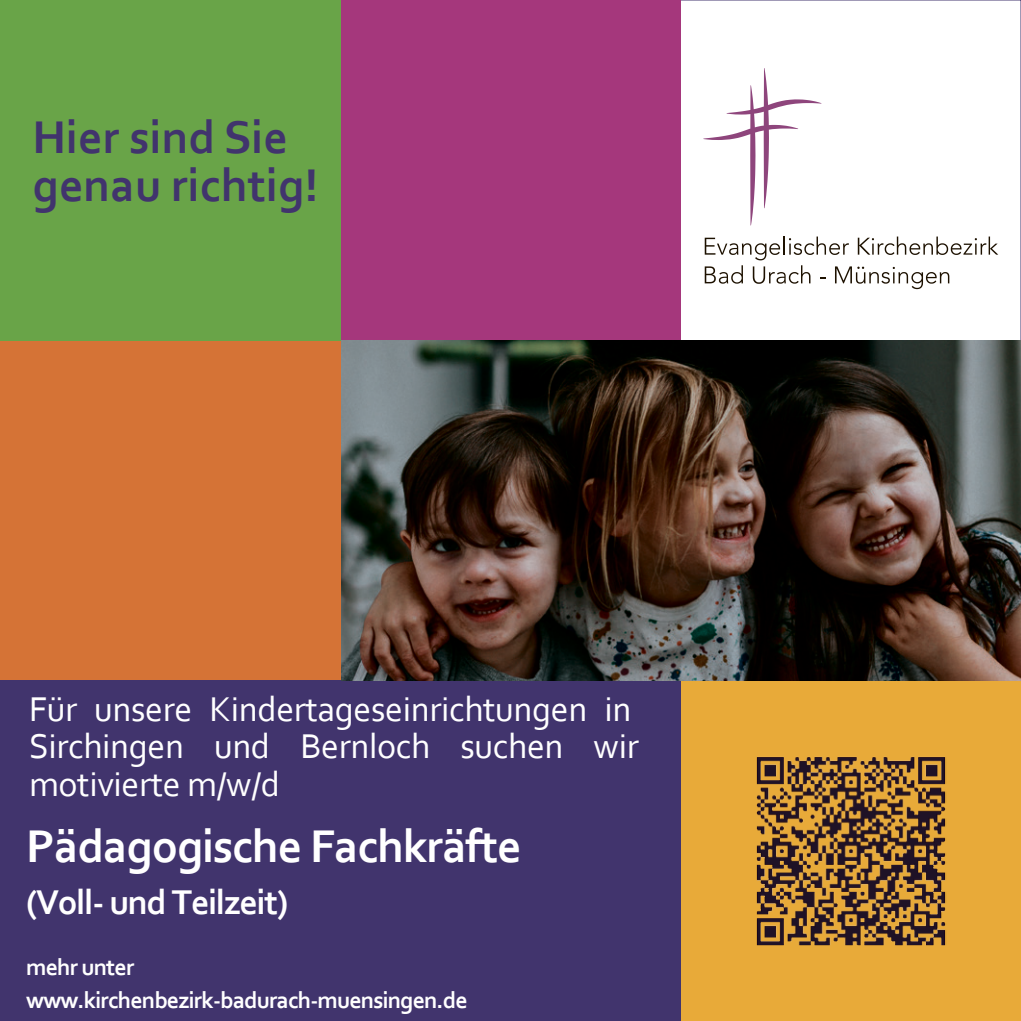
<style>
.page{position:relative;width:1021px;height:1021px;background:#fff}
.page>*{position:absolute;margin:0;border:0;box-sizing:border-box;transform-origin:0 0}
.t1{font:700 48px/48px "Corbel";color:#41346d}
.t2{font:700 48px "Corbel";letter-spacing:-.025em;color:#fff}
.t3{font:36px/37.6px "Corbel";letter-spacing:-.01em;color:#fff}
.t4{font:700 36px "Corbel";letter-spacing:-.035em;color:#fff}
.t5{font:700 24px/33.6px "Corbel";letter-spacing:-.035em;color:#fff}
</style>
<div class="page">
<div style="left:680px;top:680px;width:340px;height:340px;background:#e8aa39"></div>
<div style="left:340px;top:0;width:340px;height:340px;background:#a5377c"></div>
<div style="left:1px;top:340px;width:340px;height:340px;background:#d57336"></div>
<img style="left:341px;top:340px;width:679px;height:340px">
<div style="left:0;top:0;width:340px;height:340px;background:#69a448"></div>
<div style="left:0;top:680px;width:340px;height:340px;background:#41346d"></div>
<div style="left:340px;top:680px;width:340px;height:340px;background:#41346d"></div>
<img style="left:756px;top:757px;width:190px;height:189px">
<svg style="left:703px;top:68px;width:295px;height:222px"></svg>
<p class="t1" style="left:33px;top:112px;width:287px">Hier sind Sie genau richtig!</p>
<p class="t3" style="left:29px;top:689px;width:611px">Für unsere Kindertageseinrichtungen in<br>Sirchingen und Bernloch suchen wir motivierte m/w/d</p>
<p class="t2" style="left:26px;top:816px;width:497px">Pädagogische Fachkräfte</p>
<p class="t4" style="left:26px;top:879px;width:263px">(Voll- und Teilzeit)</p>
<p class="t5" style="left:26px;top:949px;width:443px">mehr unter www.kirchenbezirk-badurach-muensingen.de</p>
</div>
